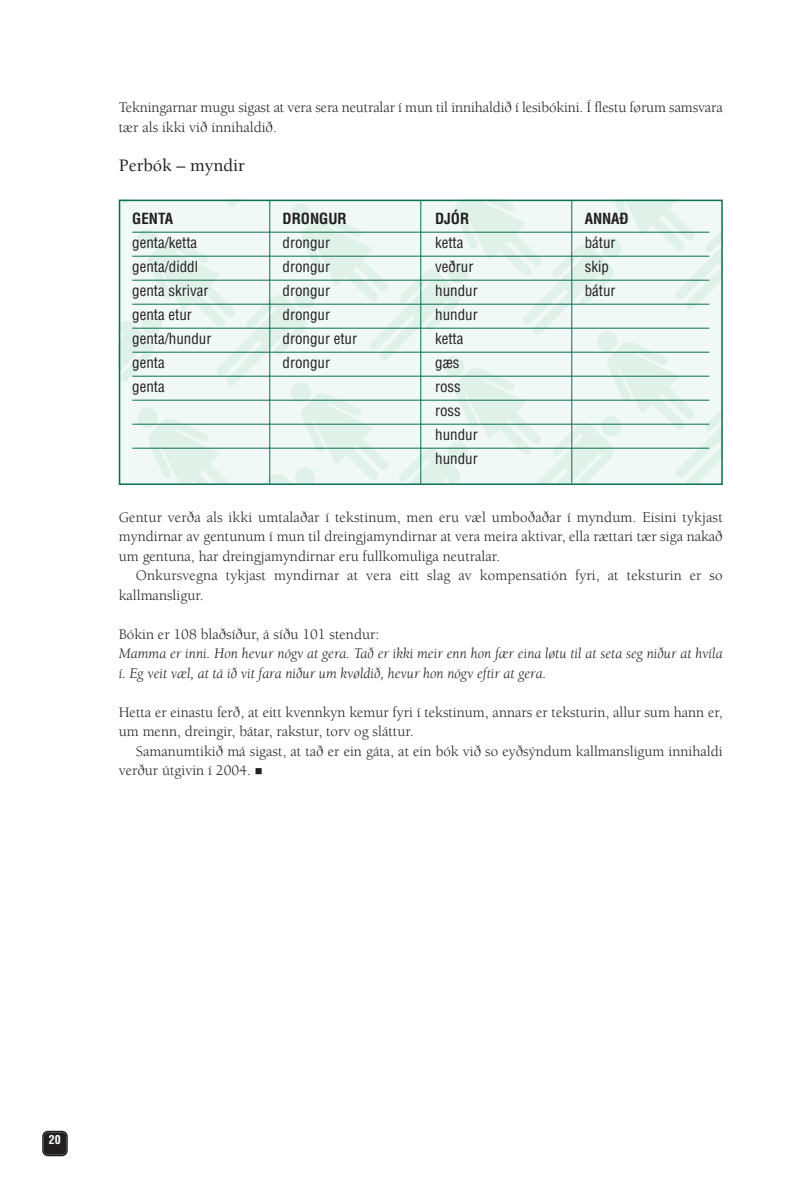
<style>
.page{position:relative;width:808px;height:1190px;background:#fff}
.page>*{position:absolute;margin:0;border:0;box-sizing:border-box;transform-origin:0 0}
.t1{font:500 18px "Berkeley";color:#231f20}
.t2{font:15px/19.5px "Berkeley";color:#231f20}
.t3{font:condensed 15px/24px "Helvetica";color:#231f20}
.t4{font:italic 15px/19.5px "Berkeley";color:#231f20}
.t5{font:700 condensed 15px "Helvetica";color:#231f20}
.t6{font:700 condensed 12px "Helvetica";color:#fff}
</style>
<div class="page">
<svg style="left:122px;top:203px;width:598px;height:279px"></svg>
<svg style="left:42px;top:1131px;width:26px;height:25px"></svg>
<div style="left:119px;top:200px;width:604px;height:285px;border:2px solid #0b6f53"></div>
<hr style="left:132px;top:232px;width:577px;height:1px;background:#0b6f53">
<hr style="left:132px;top:256px;width:577px;height:1px;background:#0b6f53">
<hr style="left:132px;top:280px;width:577px;height:1px;background:#0b6f53">
<hr style="left:132px;top:304px;width:577px;height:1px;background:#0b6f53">
<hr style="left:132px;top:328px;width:577px;height:1px;background:#0b6f53">
<hr style="left:132px;top:352px;width:577px;height:1px;background:#0b6f53">
<hr style="left:132px;top:376px;width:577px;height:1px;background:#0b6f53">
<hr style="left:132px;top:400px;width:577px;height:1px;background:#0b6f53">
<hr style="left:132px;top:424px;width:577px;height:1px;background:#0b6f53">
<hr style="left:132px;top:448px;width:577px;height:1px;background:#0b6f53">
<hr style="left:269px;top:200px;width:1px;height:284px;background:#0b6f53">
<hr style="left:420px;top:200px;width:1px;height:284px;background:#0b6f53">
<hr style="left:571px;top:200px;width:1px;height:283px;background:#0b6f53">
<p class="t2" style="left:119px;top:99px;width:605px">Tekningarnar mugu sigast at vera sera neutralar í mun til innihaldið í lesibókini. Í flestu førum samsvara tær als ikki við innihaldið.</p>
<p class="t1" style="left:119px;top:158px;width:127px">Perbók – myndir</p>
<p class="t5" style="left:132px;top:210px;width:42px">GENTA</p>
<p class="t5" style="left:282px;top:210px;width:66px">DRONGUR</p>
<p class="t5" style="left:435px;top:210px;width:36px">DJÓR</p>
<p class="t5" style="left:584px;top:210px;width:46px">ANNAÐ</p>
<p class="t3" style="left:132px;top:231px;width:66px">genta/ketta</p>
<p class="t3" style="left:282px;top:231px;width:49px">drongur</p>
<p class="t3" style="left:435px;top:231px;width:30px">ketta</p>
<p class="t3" style="left:584px;top:231px;width:32px">bátur</p>
<p class="t3" style="left:132px;top:255px;width:67px">genta/diddl</p>
<p class="t3" style="left:282px;top:255px;width:49px">drongur</p>
<p class="t3" style="left:435px;top:255px;width:40px">veðrur</p>
<p class="t3" style="left:584px;top:255px;width:26px">skip</p>
<p class="t3" style="left:132px;top:279px;width:78px">genta skrivar</p>
<p class="t3" style="left:282px;top:279px;width:49px">drongur</p>
<p class="t3" style="left:435px;top:279px;width:44px">hundur</p>
<p class="t3" style="left:584px;top:279px;width:32px">bátur</p>
<p class="t3" style="left:132px;top:303px;width:61px">genta etur</p>
<p class="t3" style="left:282px;top:303px;width:49px">drongur</p>
<p class="t3" style="left:435px;top:303px;width:44px">hundur</p>
<p class="t3" style="left:132px;top:327px;width:81px">genta/hundur</p>
<p class="t3" style="left:282px;top:327px;width:76px">drongur etur</p>
<p class="t3" style="left:435px;top:327px;width:30px">ketta</p>
<p class="t3" style="left:132px;top:351px;width:34px">genta</p>
<p class="t3" style="left:282px;top:351px;width:49px">drongur</p>
<p class="t3" style="left:435px;top:351px;width:26px">gæs</p>
<p class="t3" style="left:132px;top:375px;width:34px">genta</p>
<p class="t3" style="left:435px;top:375px;width:44px">ross ross hundur hundur</p>
<p class="t2" style="left:119px;top:509px;width:605px;text-align:justify">Gentur verða als ikki umtalaðar í tekstinum, men eru væl umboðaðar í myndum. Eisini tykjast myndirnar av gentunum í mun til dreingjamyndirnar at vera meira aktivar, ella rættari tær siga nakað um gentuna, har dreingjamyndirnar eru fullkomuliga neutralar.</p>
<p class="t2" style="left:119px;top:567px;width:605px;text-indent:17px">Onkursvegna tykjast myndirnar at vera eitt slag av kompensatión fyri, at teksturin er so kallmansligur.</p>
<p class="t2" style="left:119px;top:626px;width:262px">Bókin er 108 blaðsíður, á síðu 101 stendur:</p>
<p class="t4" style="left:119px;top:645px;width:605px">Mamma er inni. Hon hevur nógv at gera. Tað er ikki meir enn hon fær eina løtu til at seta seg niður at hvíla í. Eg veit væl, at tá ið vit fara niður um kvøldið, hevur hon nógv eftir at gera.</p>
<p class="t2" style="left:119px;top:704px;width:605px">Hetta er einastu ferð, at eitt kvennkyn kemur fyri í tekstinum, annars er teksturin, allur sum hann er, um menn, dreingir, bátar, rakstur, torv og sláttur.</p>
<p class="t2" style="left:119px;top:743px;width:605px;text-indent:17px">Samanumtikið má sigast, at tað er ein gáta, at ein bók við so eyðsýndum kallmansligum innihaldi verður útgivin í 2004. ■</p>
<p class="t6" style="left:49px;top:1132px;width:13px">20</p>
</div>
